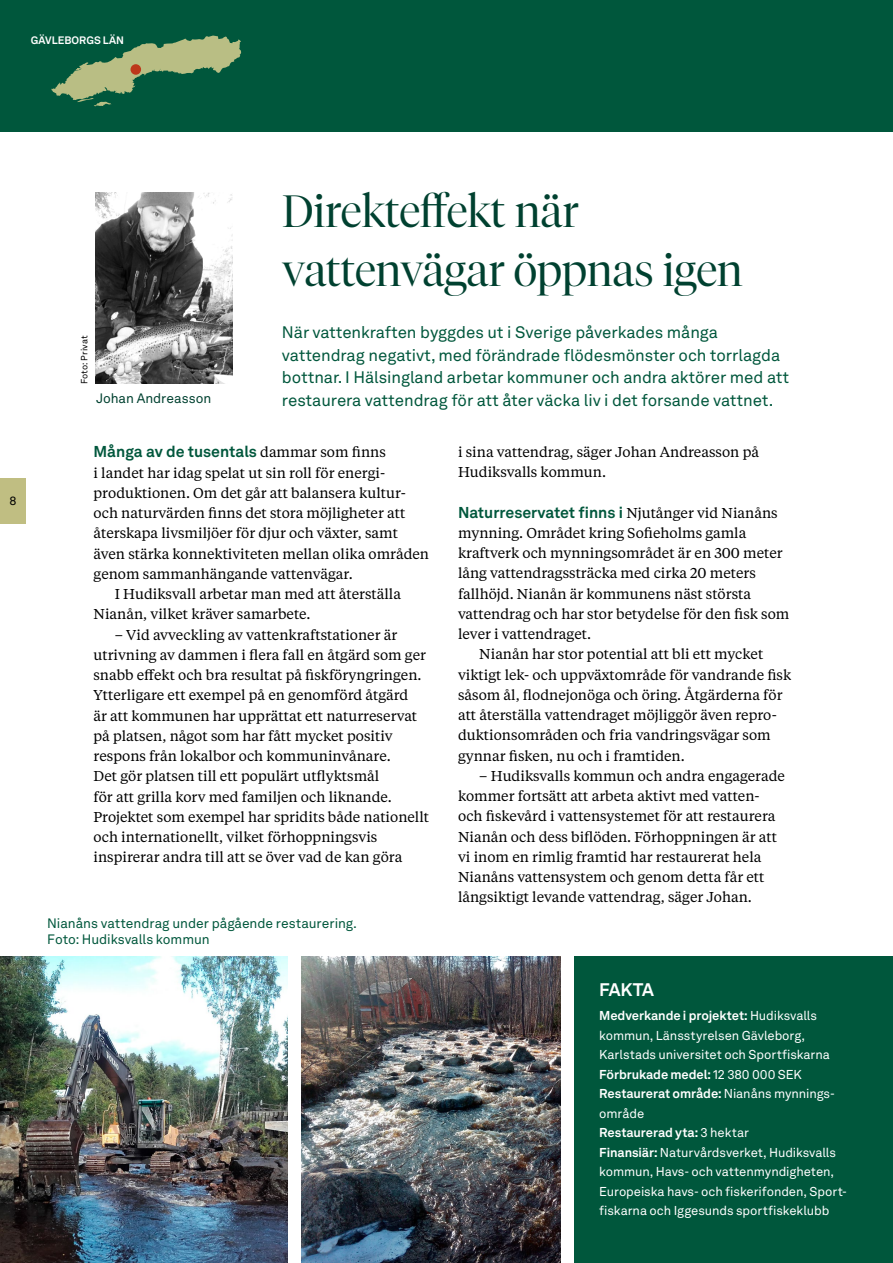
<style>
.page{position:relative;width:893px;height:1263px;background:#fff}
.page>*{position:absolute;margin:0;border:0;box-sizing:border-box;transform-origin:0 0}
.Rubrik_1{font:300 45px/58.5px "Tiempos Fine";letter-spacing:-.005em;color:#004130}
.t1{font:700 18px "Akkurat LL";letter-spacing:-.035em;color:#fff}
.Ingress{font:16.5px/22.5px "Akkurat LL";letter-spacing:-.005em;color:#00573c}
.Styckeformat_1{font:700 15.6px "Akkurat LL";color:#00573c}
.Brödtext_med_indrag{font:14.25px/20.2px "Tiempos Text";color:#000}
.Styckeformat_1-2{font:14.25px/20.2px "Tiempos Text";color:#000}
.Bildtext{font:13.5px "Akkurat LL";letter-spacing:-.005em;color:#00573c}
.t2{font:13.5px "Akkurat LL";letter-spacing:-.005em;color:#004130}
.Faktaruta_Brödtext{font:12.75px/19.5px "Akkurat LL";letter-spacing:-.005em;color:#fff}
.Faktaruta_Brödtext-2{font:700 12.75px "Akkurat LL";letter-spacing:-.005em;color:#fff}
.t3{font:12px "Akkurat LL";color:#000}
.Faktabröd_-_längre_text{font:700 10.65px "Akkurat LL";color:#fff}
.t4{font:9px "Akkurat LL";letter-spacing:.01em;color:#000}
.s1{font-family:"Tiempos Text";font-weight:400;font-size:14.25px;color:#000}
.s2{font-weight:700}
.s3{font-weight:400}
</style>
<div class="page">
<div style="left:1px;top:478px;width:25px;height:45px;background:#c0be82"></div>
<div style="left:0;top:0;width:893px;height:132px;background:#00573c"></div>
<svg style="left:51px;top:36px;width:190px;height:70px"></svg>
<div style="left:574px;top:956px;width:319px;height:307px;background:#00573c"></div>
<img style="left:95px;top:193px;width:138px;height:191px">
<div style="left:131px;top:64px;width:10px;height:11px;background:#bd381b;border-radius:50%"></div>
<img style="left:0;top:957px;width:288px;height:306px">
<img style="left:302px;top:957px;width:258px;height:306px">
<p class="Faktabröd_-_längre_text" style="left:31px;top:32px;width:95px">GÄVLEBORGS LÄN</p>
<p class="t3" style="left:10px;top:491px;width:9px">8</p>
<p class="t4" style="left:78px;top:384px;width:50px;rotate:-90deg">Foto: Privat</p>
<h1 class="Rubrik_1" style="left:282px;top:182px;width:462px">Direkteffekt när vattenvägar öppnas igen</h1>
<p class="Ingress" style="left:282px;top:320px;width:509px">När vattenkraften byggdes ut i Sverige påverkades många vattendrag negativt, med förändrade flödesmönster och torrlagda bottnar. I Hälsingland arbetar kommuner och andra aktörer med att</p>
<p class="t2" style="left:96px;top:388px;width:117px">Johan Andreasson</p>
<p class="Ingress" style="left:282px;top:388px;width:493px">restaurera vattendrag för att åter väcka liv i det forsande vattnet.</p>
<p class="Styckeformat_1" style="left:94px;top:440px;width:294px">Många av de tusentals <span class="s1">dammar som finns</span></p>
<p class="Styckeformat_1-2" style="left:94px;top:462px;width:337px">i landet har idag spelat ut sin roll för energi&shy;produktionen. Om det går att balansera kultur&shy;och naturvärden finns det stora möjligheter att återskapa livsmiljöer för djur och växter, samt även stärka konnektiviteten mellan olika områden genom sammanhängande vattenvägar.</p>
<p class="Brödtext_med_indrag" style="left:94px;top:583px;width:309px;text-indent:21px">I Hudiksvall arbetar man med att återställa<br>Nianån, vilket kräver samarbete.</p>
<p class="Brödtext_med_indrag" style="left:94px;top:624px;width:337px;text-indent:21px">– Vid avveckling av vattenkraftstationer är utrivning av dammen i flera fall en åtgärd som ger snabb effekt och bra resultat på fiskföryngringen.<br>Ytterligare ett exempel på en genomförd åtgärd<br>är att kommunen har upprättat ett naturreservat på platsen, något som har fått mycket positiv respons från lokalbor och kommuninvånare.<br>Det gör platsen till ett populärt utflyktsmål<br>för att grilla korv med familjen och liknande.<br>Projektet som exempel har spridits både nationellt och internationellt, vilket förhoppningsvis inspirerar andra till att se över vad de kan göra</p>
<p class="Brödtext_med_indrag" style="left:458px;top:441px;width:302px">i sina vattendrag, säger Johan Andreasson på<br>Hudiksvalls kommun.</p>
<p class="Styckeformat_1" style="left:458px;top:500px;width:321px">Naturreservatet finns i <span class="s1">Njutånger vid Nianåns</span></p>
<p class="Styckeformat_1-2" style="left:458px;top:522px;width:333px">mynning. Området kring Sofieholms gamla kraftverk och mynningsområdet är en 300 meter lång vattendragssträcka med cirka 20 meters fallhöjd. Nianån är kommunens näst största vattendrag och har stor betydelse för den fisk som lever i vattendraget.</p>
<p class="Brödtext_med_indrag" style="left:458px;top:643px;width:335px;text-indent:21px">Nianån har stor potential att bli ett mycket viktigt lek- och uppväxtområde för vandrande fisk såsom ål, flodnejonöga och öring. Åtgärderna för att återställa vattendraget möjliggör även repro&shy;duktionsområden och fria vandringsvägar som gynnar fisken, nu och i framtiden.</p>
<p class="Brödtext_med_indrag" style="left:458px;top:765px;width:328px;text-indent:21px">– Hudiksvalls kommun och andra engagerade kommer fortsätt att arbeta aktivt med vatten&shy;och fiskevård i vattensystemet för att restaurera Nianån och dess biflöden. Förhoppningen är att vi inom en rimlig framtid har restaurerat hela Nianåns vattensystem och genom detta får ett långsiktigt levande vattendrag, säger Johan.</p>
<p class="Bildtext" style="left:47px;top:913px;width:311px">Nianåns vattendrag under pågående restaurering.</p>
<p class="Bildtext" style="left:47px;top:930px;width:164px">Foto: Hudiksvalls kommun</p>
<p class="t1" style="left:599px;top:976px;width:56px">FAKTA</p>
<p class="Faktaruta_Brödtext" style="left:599px;top:1005px;width:219px"><span class="s2">Medverkande i projektet:</span> Hudiksvalls kommun, Länsstyrelsen Gävleborg,</p>
<p class="Faktaruta_Brödtext" style="left:599px;top:1044px;width:232px">Karlstads universitet och Sportfiskarna</p>
<p class="Faktaruta_Brödtext-2" style="left:599px;top:1064px;width:204px">Förbrukade medel: <span class="s3">12 380 000 SEK</span></p>
<p class="Faktaruta_Brödtext" style="left:599px;top:1083px;width:237px"><span class="s2">Restaurerat område:</span> Nianåns mynnings&shy;område</p>
<p class="Faktaruta_Brödtext-2" style="left:599px;top:1123px;width:151px">Restaurerad yta: <span class="s3">3 hektar</span></p>
<p class="Faktaruta_Brödtext" style="left:599px;top:1142px;width:249px"><span class="s2">Finansiär:</span> Naturvårdsverket, Hudiksvalls kommun, Havs- och vattenmyndigheten, Europeiska havs- och fiskerifonden, Sport&shy;fiskarna och Iggesunds sportfiskeklubb</p>
</div>
